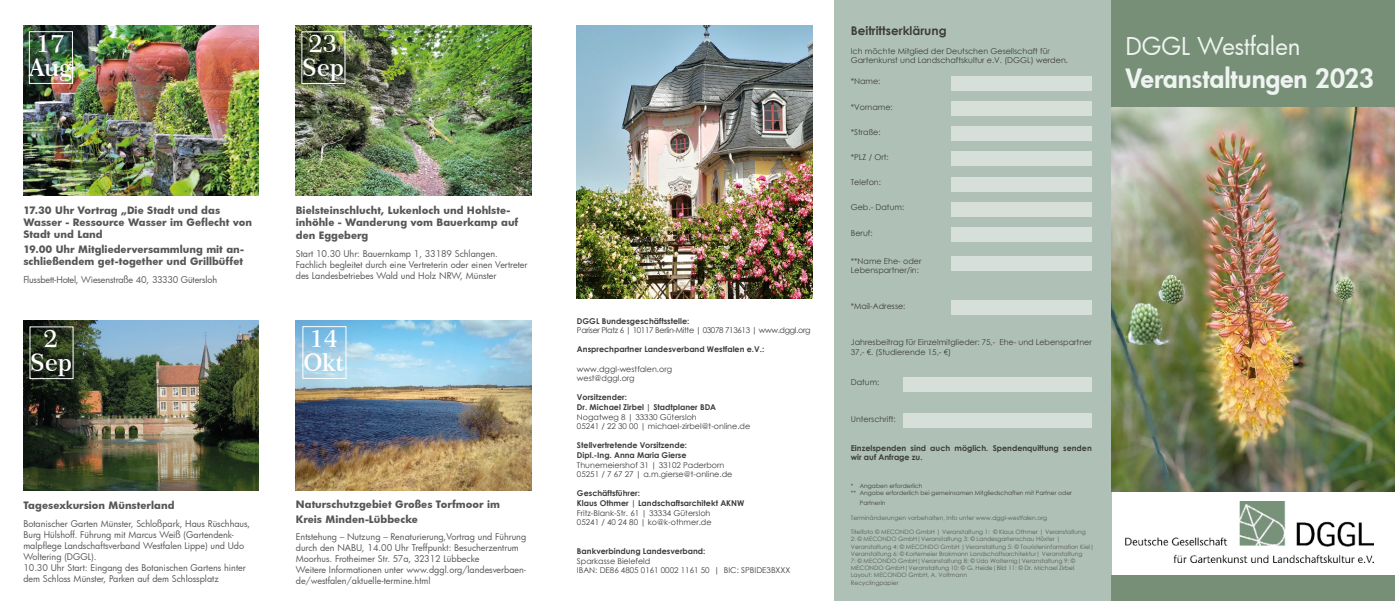
<style>
.page{position:relative;width:1395px;height:601px;background:#fff}
.page>*{position:absolute;margin:0;border:0;box-sizing:border-box;transform-origin:0 0}
.t1{font:800 26px "Futura";color:#eff3f1}
.t2{font:600 24px/24px "Century 751 BT";color:#fff;text-align:center}
.t3{font:24px "Futura";color:#eff3f1}
.t4{font:700 12px "Century Gothic";color:#3c3c3b}
.t5{font:700 10px/12px "Futura";color:#575756}
.t6{font:9px/11px "Futura";color:#575756}
.t7{font:8px/9.6px "Century Gothic";color:#3c3c3b}
.t8{font:700 8px/9.6px "Century Gothic";color:#3c3c3b}
.t9{font:8px "Century Gothic";letter-spacing:-.04em;color:#3c3c3b}
.t10{font:6px/7.2px "Century Gothic";color:#575756}
.t11{font:6px/7.2px "Century Gothic";color:#3c3c3b}
</style>
<div class="page">
<div style="left:834px;top:0;width:277px;height:601px;background:#afc1b6"></div>
<div style="left:1111px;top:0;width:284px;height:147px;background:#768f76"></div>
<img style="left:1111px;top:108px;width:284px;height:383px">
<img style="left:1125px;top:501px;width:249px;height:62px">
<div style="left:1111px;top:575px;width:284px;height:26px;background:#768f76"></div>
<img style="left:23px;top:320px;width:236px;height:170px">
<div style="left:951px;top:76px;width:141px;height:14px;background:#d6dfda"></div>
<div style="left:951px;top:102px;width:141px;height:14px;background:#d6dfda"></div>
<div style="left:951px;top:127px;width:141px;height:14px;background:#d6dfda"></div>
<div style="left:951px;top:152px;width:141px;height:14px;background:#d6dfda"></div>
<div style="left:951px;top:177px;width:141px;height:14px;background:#d6dfda"></div>
<div style="left:951px;top:202px;width:141px;height:14px;background:#d6dfda"></div>
<div style="left:951px;top:227px;width:141px;height:15px;background:#d6dfda"></div>
<div style="left:903px;top:414px;width:189px;height:14px;background:#d6dfda"></div>
<div style="left:903px;top:377px;width:189px;height:14px;background:#d6dfda"></div>
<img style="left:296px;top:320px;width:235px;height:170px">
<div style="left:951px;top:256px;width:141px;height:15px;background:#d6dfda"></div>
<div style="left:951px;top:301px;width:141px;height:14px;background:#d6dfda"></div>
<img style="left:296px;top:26px;width:235px;height:170px">
<img style="left:577px;top:26px;width:235px;height:272px">
<div style="left:302px;top:326px;width:44px;height:53px;border:1px solid #fff"></div>
<img style="left:23px;top:26px;width:236px;height:170px">
<div style="left:29px;top:31px;width:44px;height:53px;border:1px solid #fff"></div>
<h2 class="t2" style="left:29px;top:31px;width:44px">17<br>Aug</h2>
<h2 class="t2" style="left:302px;top:31px;width:44px;text-align:left">23<br>Sep</h2>
<p class="t5" style="left:23px;top:204px;width:230px">17.30 Uhr Vortrag „Die Stadt und das<br>Wasser - Ressource Wasser im Geflecht von<br>Stadt und Land</p>
<p class="t5" style="left:23px;top:243px;width:222px">19.00 Uhr Mitgliederversammlung mit an&shy;schließendem get-together und Grillbüffet</p>
<p class="t6" style="left:23px;top:274px;width:195px">Flussbett-Hotel, Wiesenstraße 40, 33330 Gütersloh</p>
<h2 class="t2" style="left:30px;top:326px;width:44px">2<br>Sep</h2>
<p class="t5" style="left:296px;top:204px;width:224px">Bielsteinschlucht, Lukenloch und Hohlste&shy;inhöhle - Wanderung vom Bauerkamp auf</p>
<p class="t5" style="left:296px;top:229px;width:74px">den Eggeberg</p>
<p class="t6" style="left:296px;top:248px;width:233px">Start 10.30 Uhr: Bauernkamp 1, 33189 Schlangen.<br>Fachlich begleitet durch eine Vertreterin oder einen Vertreter des Landesbetriebes Wald und Holz NRW, Münster</p>
<h2 class="t2" style="left:303px;top:326px;width:43px;text-align:left">14<br>Okt</h2>
<p class="t5" style="left:23px;top:499px;width:153px">Tagesexkursion Münsterland</p>
<p class="t6" style="left:23px;top:518px;width:228px">Botanischer Garten Münster, Schloßpark, Haus Rüschhaus, Burg Hülshoff. Führung mit Marcus Weiß (Gartendenk&shy;malpflege Landschaftsverband Westfalen Lippe) und Udo Woltering (DGGL).<br>10.30 Uhr Start: Eingang des Botanischen Gartens hinter dem Schloss Münster, Parken auf dem Schlossplatz</p>
<p class="t5" style="left:296px;top:497px;width:206px;line-height:14.8px">Naturschutzgebiet Großes Torfmoor im<br>Kreis Minden-Lübbecke</p>
<p class="t6" style="left:296px;top:531px;width:232px">Entstehung – Nutzung – Renaturierung,Vortrag und Führung durch den NABU, 14.00 Uhr Treffpunkt: Besucherzentrum Moorhus. Frotheimer Str. 57a, 32312 Lübbecke<br>Weitere Informationen unter www.dggl.org/landesverbaen&shy;de/westfalen/aktuelle-termine.html</p>
<p class="t8" style="left:577px;top:315px;width:114px">DGGL Bundesgeschäftsstelle:</p>
<p class="t9" style="left:577px;top:325px;width:235px">Pariser Platz 6 | 10117 Berlin-Mitte | 03078 713613 | www.dggl.org</p>
<p class="t8" style="left:577px;top:344px;width:189px">Ansprechpartner Landesverband Westfalen e.V.:</p>
<p class="t7" style="left:577px;top:364px;width:97px">www.dggl-westfalen.org west@dggl.org</p>
<p class="t8" style="left:577px;top:392px;width:141px">Vorsitzender:<br>Dr. Michael Zirbel | Stadtplaner BDA</p>
<p class="t7" style="left:577px;top:412px;width:175px">Nogatweg 8 | 33330 Gütersloh<br>05241 / 22 30 00 | michael-zirbel@t-online.de</p>
<p class="t8" style="left:577px;top:440px;width:112px">Stellvertretende Vorsitzende:<br>Dipl.-Ing. Anna Maria Gierse</p>
<p class="t7" style="left:577px;top:460px;width:157px">Thunemeiershof 31 | 33102 Paderborn<br>05251 / 7 67 27 | a.m.gierse@t-online.de</p>
<p class="t8" style="left:577px;top:488px;width:169px">Geschäftsführer:<br>Klaus Othmer | Landschaftsarchitekt AKNW</p>
<p class="t7" style="left:577px;top:508px;width:136px">Fritz-Blank-Str. 61 | 33334 Gütersloh<br>05241 / 40 24 80 | ko@k-othmer.de</p>
<p class="t8" style="left:577px;top:546px;width:130px">Bankverbindung Landesverband:</p>
<p class="t7" style="left:577px;top:556px;width:215px">Sparkasse Bielefeld<br>IBAN: DE86 4805 0161 0002 1161 50 | BIC: SPBIDE3BXXX</p>
<h3 class="t4" style="left:851px;top:21px;width:97px">Beitrittserklärung</h3>
<p class="t7" style="left:851px;top:46px;width:219px">Ich möchte Mitglied der Deutschen Gesellschaft für<br>Gartenkunst und Landschaftskultur e.V. (DGGL) werden.</p>
<p class="t7" style="left:851px;top:77px;width:31px">*Name:</p>
<p class="t7" style="left:851px;top:102px;width:43px">*Vorname:</p>
<p class="t7" style="left:851px;top:127px;width:31px">*Straße:</p>
<p class="t7" style="left:851px;top:152px;width:39px">*PLZ / Ort:</p>
<p class="t7" style="left:851px;top:177px;width:32px">Telefon:</p>
<p class="t7" style="left:851px;top:203px;width:55px">Geb.- Datum:</p>
<p class="t7" style="left:851px;top:228px;width:23px">Beruf:</p>
<p class="t7" style="left:851px;top:256px;width:72px">**Name Ehe- oder<br>Lebenspartner/in:</p>
<p class="t7" style="left:851px;top:301px;width:56px">*Mail-Adresse:</p>
<p class="t7" style="left:851px;top:337px;width:242px">Jahresbeitrag für Einzelmitglieder: 75,- Ehe- und Lebenspartner<br>37,- €. (Studierende 15,- €)</p>
<p class="t7" style="left:851px;top:377px;width:30px">Datum:</p>
<p class="t7" style="left:851px;top:414px;width:47px">Unterschrift:</p>
<p class="t8" style="left:851px;top:443px;width:242px">Einzelspenden sind auch möglich. Spendenquittung senden wir auf Anfrage zu.</p>
<p class="t11" style="left:851px;top:482px;width:223px">* Angaben erforderlich<br>** Angabe erforderlich bei gemeinsamen Mitgliedschaften mit Partner oder</p>
<p class="t11" style="left:860px;top:499px;width:27px">Partnerin</p>
<p class="t10" style="left:851px;top:514px;width:198px">Terminänderungen vorbehalten, Info unter www.dggl-westfalen.org</p>
<p class="t10" style="left:851px;top:528px;width:245px">Titelfoto © MECONDO GmbH | Veranstaltung 1: © Klaus Othmer | Veranstaltung<br>2: © MECONDO GmbH|Veranstaltung 3: © Landesgartenschau Höxter | Veranstaltung 4: © MECONDO GmbH |Veranstaltung 5: © Touristeninformation Kiel| Veranstaltung 6: © Kortemeier Brokmann Landschaftsarchitektur| Veranstaltung<br>7: © MECONDO GmbH|Veranstaltung 8: © Udo Wolternig|Veranstaltung 9: © MECONDO GmbH|Veranstaltung 10: © G. Heide|Bild 11: © Dr. Michael Zirbel Layout: MECONDO GmbH, A. Voltmann<br>Recyclingpapier</p>
<h2 class="t3" style="left:1125px;top:29px;width:176px">DGGL Westfalen</h2>
<h1 class="t1" style="left:1125px;top:60px;width:250px">Veranstaltungen 2023</h1>
</div>
